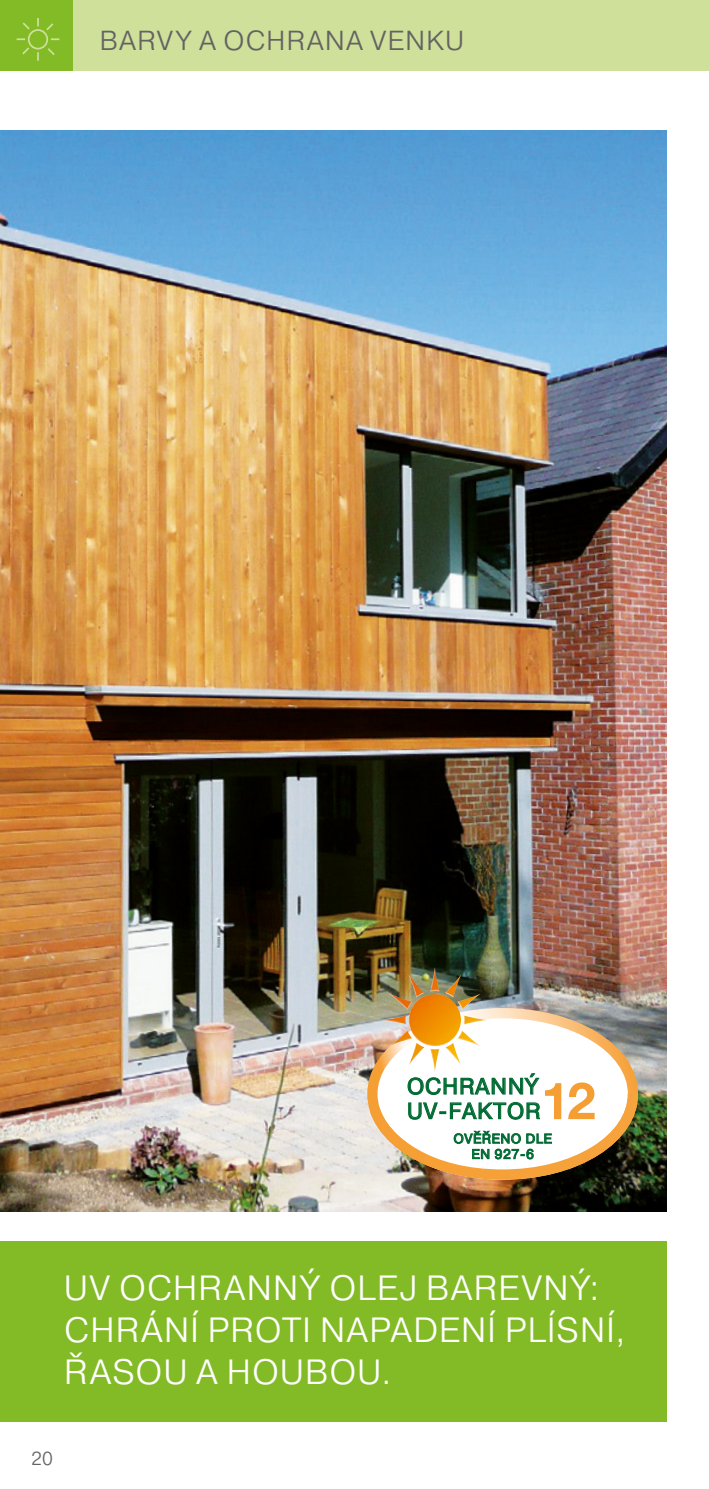
<style>
.page{position:relative;width:709px;height:1489px;background:#fff}
.page>*{position:absolute;margin:0;border:0;box-sizing:border-box;transform-origin:0 0}
.t1{font:700 51.25px "Helvetica Neue";color:#f59e33}
.t2{font:300 35px/42px "Pragmatica";letter-spacing:.015em;color:#fff}
.t3{font:300 27.5px "Pragmatica";letter-spacing:.03em;color:#646363}
.t4{font:22.5px/24.8px "Pragmatica";letter-spacing:.04em;color:#006a32}
.t5{font:300 18.75px "Pragmatica";color:#646363}
.t6{font:13.25px/15.5px "Pragmatica";letter-spacing:.05em;color:#006a32;text-align:center}
</style>
<div class="page">
<div style="left:72px;top:0;width:637px;height:71px;background:#cfe09b"></div>
<div style="left:0;top:0;width:72px;height:71px;background:#83bb26"></div>
<div style="left:28px;top:29px;width:20px;height:20px;border:2px solid #cfe09b;border-radius:50%"></div>
<svg style="left:47px;top:48px;width:8px;height:7px"></svg>
<svg style="left:22px;top:18px;width:32px;height:14px"></svg>
<svg style="left:22px;top:46px;width:9px;height:9px"></svg>
<svg style="left:17px;top:38px;width:8px;height:2px"></svg>
<svg style="left:51px;top:38px;width:8px;height:2px"></svg>
<svg style="left:37px;top:52px;width:2px;height:9px"></svg>
<img style="left:0;top:131px;width:666px;height:1080px">
<div style="left:0;top:1241px;width:666px;height:180px;background:#83bb26"></div>
<img style="left:367px;top:1007px;width:271px;height:172px">
<svg style="left:369px;top:1072px;width:269px;height:107px"></svg>
<img style="left:382px;top:967px;width:105px;height:105px">
<p class="t3" style="left:99px;top:23px;width:366px">BARVY A OCHRANA VENKU</p>
<p class="t4" style="left:407px;top:1074px;width:135px">OCHRANNÝ<br>UV-FAKTOR</p>
<p class="t6" style="left:453px;top:1131px;width:100px">OVĚŘENO DLE<br>EN 927-6</p>
<h1 class="t1" style="left:541px;top:1069px;width:56px">12</h1>
<p class="t2" style="left:64px;top:1265px;width:563px">UV OCHRANNÝ OLEJ BAREVNÝ:<br>CHRÁNÍ PROTI NAPADENÍ PLÍSNÍ,<br>ŘASOU A HOUBOU.</p>
<p class="t5" style="left:31px;top:1446px;width:23px">20</p>
</div>
